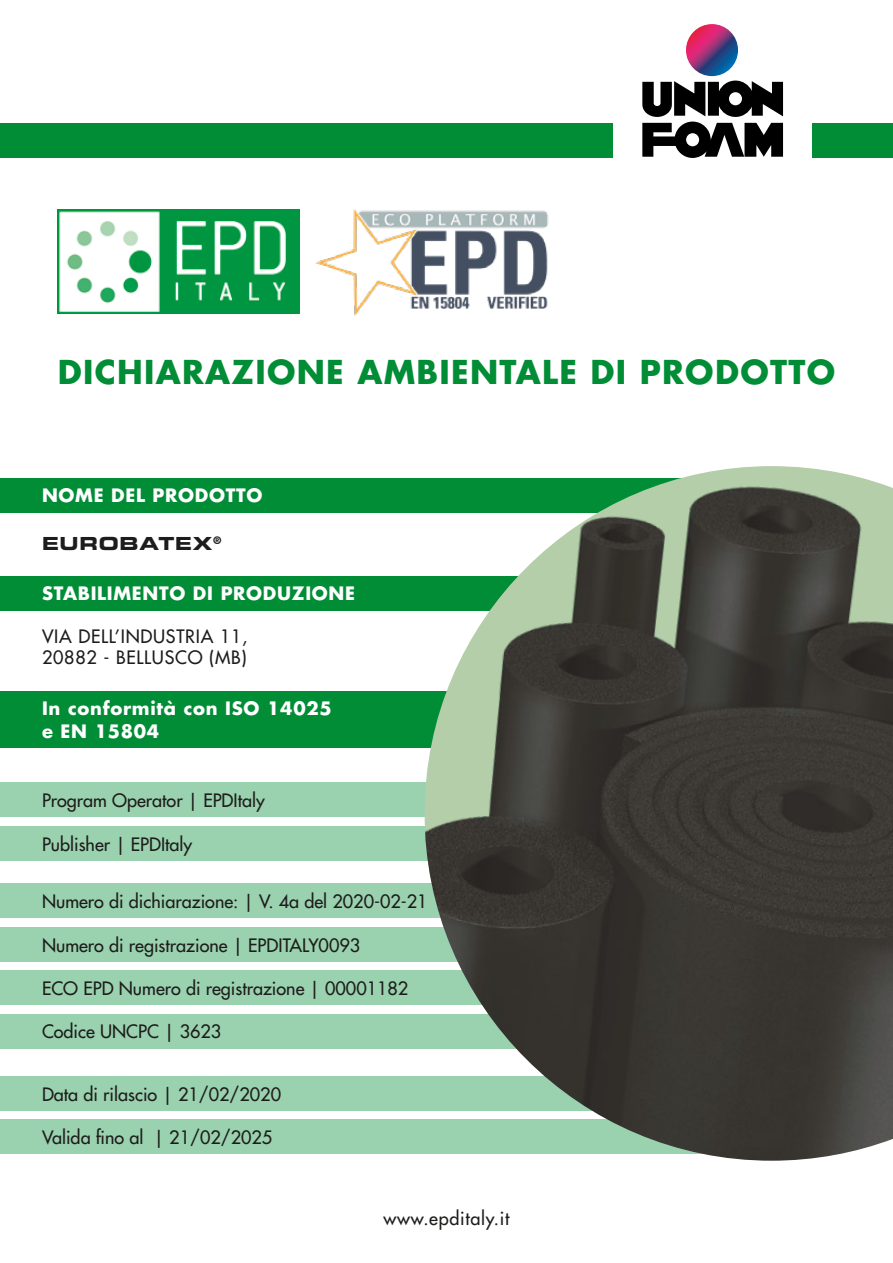
<style>
.page{position:relative;width:893px;height:1263px;background:#fff}
.page>*{position:absolute;margin:0;border:0;box-sizing:border-box;transform-origin:0 0}
.t1{font:700 31.95px "Futura Std";letter-spacing:.04em;color:#008d36}
.t2{font:500 18px "Futura Std";color:#1d1d1b}
.t3{font:700 18px/22.5px "Futura Std";letter-spacing:.04em;color:#fff}
.t4{font:500 18px/21px "Futura Std";letter-spacing:.04em;color:#1d1d1b}
.t5{font:18px "Eurostile LT Std Bold Ex 2";letter-spacing:.04em;color:#1d1d1b}
</style>
<div class="page">
<div style="left:0;top:691px;width:553px;height:57px;background:#008d36"></div>
<div style="left:0;top:123px;width:613px;height:34px;background:#008d36"></div>
<div style="left:0;top:478px;width:747px;height:35px;background:#008d36"></div>
<div style="left:812px;top:123px;width:81px;height:34px;background:#008d36"></div>
<svg style="left:686px;top:24px;width:52px;height:52px;background:#7c3b7c"></svg>
<svg style="left:642px;top:81px;width:141px;height:77px"></svg>
<img style="left:58px;top:210px;width:242px;height:103px">
<div style="left:0;top:576px;width:666px;height:34px;background:#008d36"></div>
<div style="left:0;top:782px;width:442px;height:35px;background:#9ad1af"></div>
<div style="left:0;top:826px;width:442px;height:35px;background:#9ad1af"></div>
<div style="left:0;top:883px;width:535px;height:35px;background:#9ad1af"></div>
<div style="left:0;top:927px;width:535px;height:35px;background:#9ad1af"></div>
<div style="left:0;top:971px;width:535px;height:34px;background:#9ad1af"></div>
<div style="left:0;top:1014px;width:535px;height:35px;background:#9ad1af"></div>
<div style="left:0;top:1076px;width:630px;height:35px;background:#9ad1af"></div>
<div style="left:0;top:1119px;width:747px;height:35px;background:#9ad1af"></div>
<img style="left:425px;top:467px;width:468px;height:694px">
<img style="left:316px;top:209px;width:233px;height:107px">
<h1 class="t1" style="left:58px;top:350px;width:779px">DICHIARAZIONE AMBIENTALE DI PRODOTTO</h1>
<p class="t3" style="left:42px;top:484px;width:222px">NOME DEL PRODOTTO</p>
<p class="t5" style="left:42px;top:531px;width:181px">EUROBATEX<sup>®</sup></p>
<p class="t3" style="left:42px;top:581px;width:315px">STABILIMENTO DI PRODUZIONE</p>
<p class="t4" style="left:42px;top:626px;width:207px">VIA DELL’INDUSTRIA 11,<br>20882 - BELLUSCO (MB)</p>
<p class="t3" style="left:42px;top:697px;width:291px">In conformità con ISO 14025 e EN 15804</p>
<p class="t2" style="left:42px;top:789px;width:224px">Program Operator | EPDItaly</p>
<p class="t2" style="left:42px;top:832px;width:152px">Publisher | EPDItaly</p>
<p class="t2" style="left:42px;top:890px;width:387px">Numero di dichiarazione: | V. 4a del 2020-02-21</p>
<p class="t2" style="left:42px;top:934px;width:320px">Numero di registrazione | EPDITALY0093</p>
<p class="t2" style="left:42px;top:977px;width:368px">ECO EPD Numero di registrazione | 00001182</p>
<p class="t2" style="left:42px;top:1020px;width:181px">Codice UNCPC | 3623</p>
<p class="t2" style="left:42px;top:1083px;width:241px">Data di rilascio | 21/02/2020</p>
<p class="t2" style="left:42px;top:1126px;width:232px">Valida fino al | 21/02/2025</p>
<p class="t4" style="left:383px;top:1208px;width:128px">www.epditaly.it</p>
</div>
